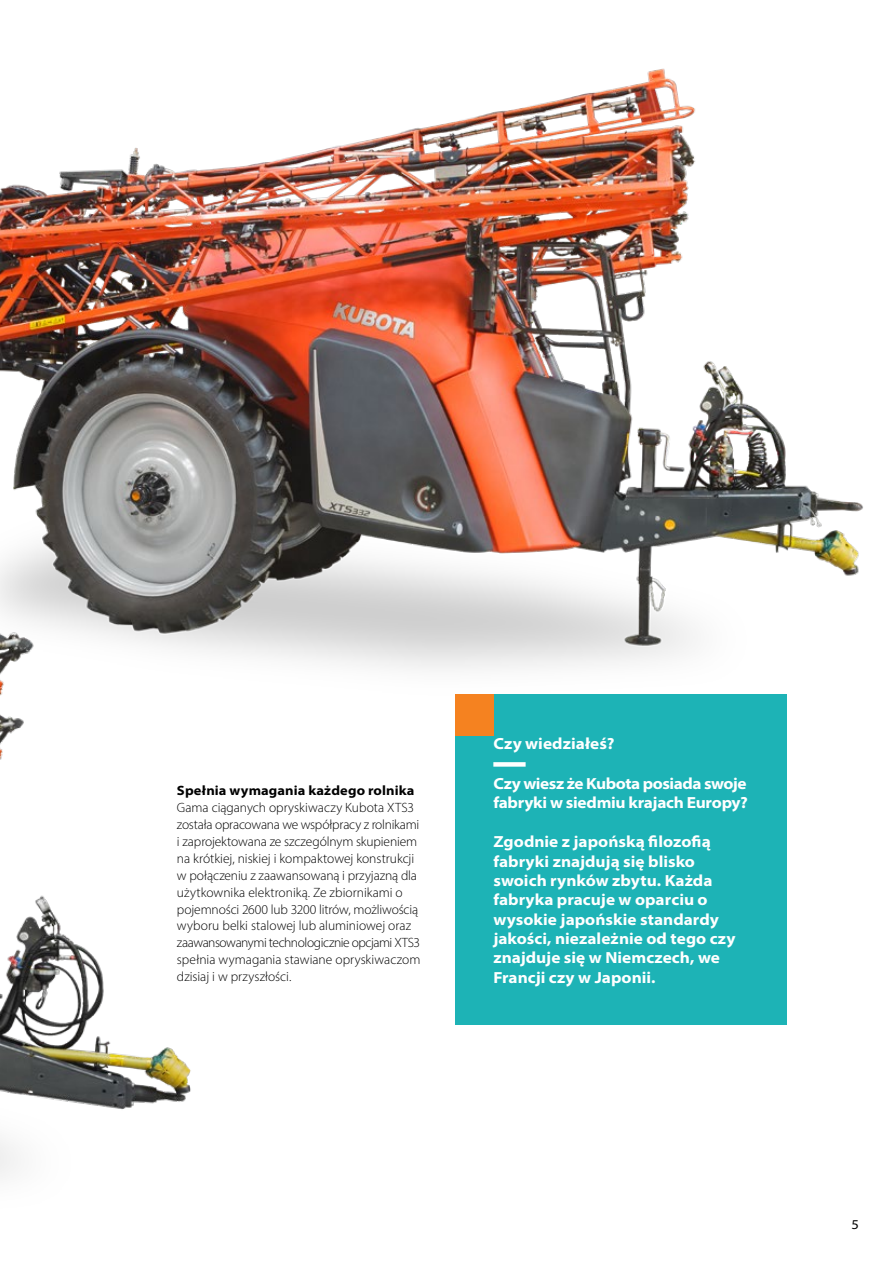
<style>
.page{position:relative;width:893px;height:1263px;background:#fff}
.page>*{position:absolute;margin:0;border:0;box-sizing:border-box;transform-origin:0 0}
.t1{font:700 semi-expanded 16.2px/19.4px "Myriad Pro";color:#fff}
.t2{font:700 semi-expanded 16.2px/19.4px "Myriad Pro";letter-spacing:-.025em;color:#fff}
.t3{font:300 13.5px/16.8px "Myriad Pro";letter-spacing:-.005em;color:#000}
.t4{font:700 semi-expanded 13.5px "Myriad Pro";letter-spacing:.01em;color:#000}
.t5{font:semi-expanded 13.5px "Myriad Pro";color:#000}
</style>
<div class="page">
<img style="left:0;top:68px;width:863px;height:601px">
<div style="left:455px;top:694px;width:332px;height:331px;background:#1db3b6"></div>
<div style="left:493px;top:762px;width:33px;height:5px;background:#fff"></div>
<div style="left:455px;top:694px;width:38px;height:42px;background:#f58220"></div>
<img style="left:0;top:559px;width:299px;height:618px">
<p class="t4" style="left:177px;top:782px;width:239px">Spełnia wymagania każdego rolnika</p>
<p class="t3" style="left:177px;top:799px;width:245px">Gama ciąganych opryskiwaczy Kubota XTS3 została opracowana we współpracy z rolnikami i zaprojektowana ze szczególnym skupieniem na krótkiej, niskiej i kompaktowej konstrukcji w połączeniu z zaawansowaną i przyjazną dla użytkownika elektroniką. Ze zbiornikami o pojemności 2600 lub 3200 litrów, możliwością wyboru belki stalowej lub aluminiowej oraz zaawansowanymi technologicznie opcjami XTS3 spełnia wymagania stawiane opryskiwaczom dzisiaj i w przyszłości.</p>
<p class="t1" style="left:493px;top:733px;width:123px">Czy wiedziałeś?</p>
<p class="t2" style="left:493px;top:773px;width:256px">Czy wiesz że Kubota posiada swoje fabryki w siedmiu krajach Europy?</p>
<p class="t1" style="left:493px;top:831px;width:244px">Zgodnie z japońską filozofią fabryki znajdują się blisko swoich rynków zbytu. Każda fabryka pracuje w oparciu o wysokie japońskie standardy jakości, niezależnie od tego czy znajduje się w Niemczech, we<br>Francji czy w Japonii.</p>
<p class="t5" style="left:851px;top:1216px;width:9px">5</p>
</div>
